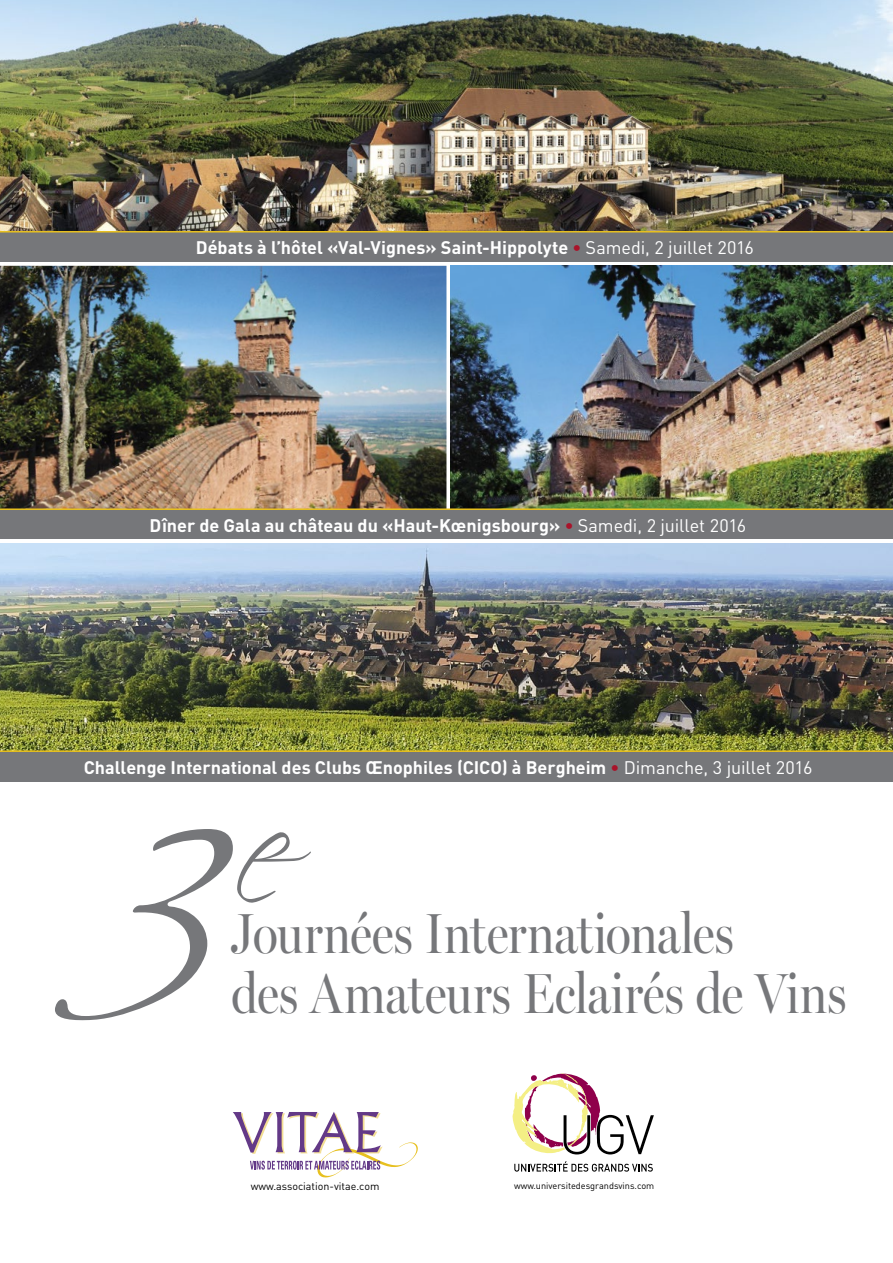
<style>
.page{position:relative;width:893px;height:1263px;background:#fff}
.page>*{position:absolute;margin:0;border:0;box-sizing:border-box;transform-origin:0 0}
.t1{font:315.3px "Scriptina";color:#76777a}
.t2{font:160.8px "Scriptina";color:#76777a}
.t3{font:56.7px "Miller Banner";letter-spacing:-.01em;color:#76777a;scale:.85 1}
.t4{font:700 18px "DIN";color:#fff}
.t5{font:10.65px "DIN";color:#000}
.t6{font:9.15px "DIN";color:#000}
.s1{color:#a9132a}
.s2{font-weight:400}
</style>
<div class="page">
<img style="left:0;top:266px;width:446px;height:242px">
<img style="left:451px;top:266px;width:442px;height:242px">
<img style="left:0;top:544px;width:893px;height:206px">
<img style="left:0;top:0;width:893px;height:231px">
<svg style="left:233px;top:1112px;width:185px;height:65px"></svg>
<svg style="left:513px;top:1073px;width:141px;height:98px"></svg>
<div style="left:0;top:232px;width:893px;height:29px;background:#76777a"></div>
<div style="left:0;top:509px;width:893px;height:30px;background:#76777a"></div>
<div style="left:0;top:752px;width:893px;height:30px;background:#76777a"></div>
<hr style="left:0;top:231px;width:893px;height:1px;background:#e7c01f">
<hr style="left:0;top:508px;width:893px;height:2px;background:#e7c01f">
<hr style="left:0;top:750px;width:893px;height:2px;background:#e7c01f">
<p class="t4" style="left:196px;top:236px;width:560px">Débats à l’hôtel «Val-Vignes» Saint-Hippolyte <span class="s1">•</span> <span class="s2">Samedi, 2 juillet 2016</span></p>
<p class="t4" style="left:150px;top:513px;width:598px">Dîner de Gala au château du «Haut-Kœnigsbourg» <span class="s1">•</span> <span class="s2">Samedi, 2 juillet 2016</span></p>
<p class="t4" style="left:84px;top:756px;width:730px">Challenge International des Clubs Œnophiles (CICO) à Bergheim <span class="s1">•</span> <span class="s2">Dimanche, 3 juillet 2016</span></p>
<h1 class="t1" style="left:73px;top:701px;width:151px">3</h1>
<h2 class="t2" style="left:236px;top:753px;width:56px">e</h2>
<h3 class="t3" style="left:231px;top:899px;width:593px">Journées Internationales</h3>
<h3 class="t3" style="left:231px;top:959px;width:726px">des Amateurs Eclairés de Vins</h3>
<p class="t5" style="left:251px;top:1179px;width:130px">www.association-vitae.com</p>
<p class="t6" style="left:514px;top:1180px;width:142px">www.universitedesgrandsvins.com</p>
</div>
